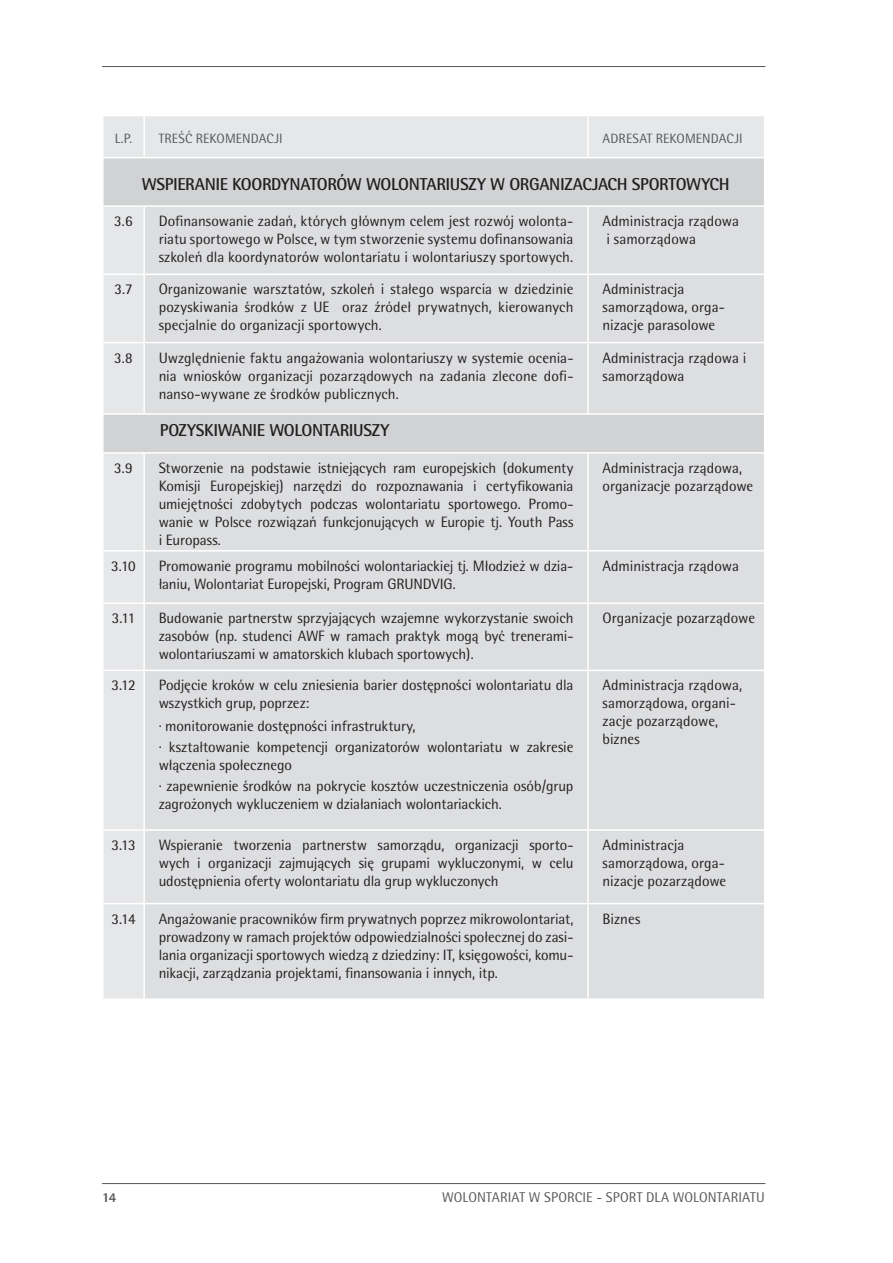
<style>
.page{position:relative;width:893px;height:1263px;background:#fff}
.page>*{position:absolute;margin:0;border:0;box-sizing:border-box;transform-origin:0 0}
.t1{font:700 17.25px "Rotis Semi Sans Pl";letter-spacing:-.025em;color:#231f20}
.t2{font:15px/18px "Rotis Semi Sans Pl";letter-spacing:-.005em;color:#231f20}
.t3{font:14.1px "Rotis Semi Sans Pl";letter-spacing:.01em;color:#57585a}
.t4{font:13.5px "Rotis Semi Sans Pl";letter-spacing:.01em;color:#57585a}
.t5{font:13.5px "Rotis Semi Sans Pl Ex Bd";color:#57585a}
</style>
<div class="page">
<hr style="left:102px;top:1183px;width:663px;height:1px;background:#57585a">
<hr style="left:102px;top:66px;width:663px;height:1px;background:#57585a">
<div style="left:104px;top:116px;width:660px;height:882px;background:#e6e7e9"></div>
<svg style="left:104px;top:158px;width:660px;height:294px;background:#d5d6d8"></svg>
<div style="left:144px;top:207px;width:620px;height:791px;background:#dddee0"></div>
<hr style="left:143px;top:116px;width:2px;height:41px;background:#fff">
<hr style="left:587px;top:116px;width:2px;height:41px;background:#fff">
<hr style="left:102px;top:157px;width:42px;height:1px;background:#fff">
<hr style="left:102px;top:205px;width:42px;height:2px;background:#fff">
<hr style="left:102px;top:274px;width:42px;height:1px;background:#fff">
<hr style="left:143px;top:275px;width:2px;height:67px;background:#fff">
<hr style="left:587px;top:275px;width:2px;height:67px;background:#fff">
<hr style="left:102px;top:342px;width:42px;height:1px;background:#fff">
<hr style="left:144px;top:342px;width:444px;height:1px;background:#fff">
<hr style="left:143px;top:343px;width:2px;height:70px;background:#fff">
<hr style="left:588px;top:342px;width:177px;height:1px;background:#fff">
<hr style="left:587px;top:343px;width:2px;height:70px;background:#fff">
<hr style="left:102px;top:413px;width:42px;height:2px;background:#fff">
<hr style="left:144px;top:413px;width:444px;height:2px;background:#fff">
<hr style="left:588px;top:413px;width:177px;height:2px;background:#fff">
<hr style="left:102px;top:452px;width:42px;height:2px;background:#fff">
<hr style="left:144px;top:452px;width:444px;height:2px;background:#fff">
<hr style="left:143px;top:454px;width:2px;height:96px;background:#fff">
<hr style="left:588px;top:452px;width:177px;height:2px;background:#fff">
<hr style="left:587px;top:454px;width:2px;height:96px;background:#fff">
<hr style="left:102px;top:550px;width:42px;height:1px;background:#fff">
<hr style="left:144px;top:550px;width:444px;height:1px;background:#fff">
<hr style="left:143px;top:551px;width:2px;height:51px;background:#fff">
<hr style="left:588px;top:550px;width:177px;height:1px;background:#fff">
<hr style="left:587px;top:551px;width:2px;height:51px;background:#fff">
<hr style="left:102px;top:602px;width:42px;height:2px;background:#fff">
<hr style="left:144px;top:602px;width:444px;height:2px;background:#fff">
<hr style="left:143px;top:604px;width:2px;height:66px;background:#fff">
<hr style="left:588px;top:602px;width:177px;height:2px;background:#fff">
<hr style="left:587px;top:604px;width:2px;height:66px;background:#fff">
<hr style="left:102px;top:670px;width:42px;height:1px;background:#fff">
<hr style="left:144px;top:670px;width:444px;height:1px;background:#fff">
<hr style="left:143px;top:671px;width:2px;height:158px;background:#fff">
<hr style="left:588px;top:670px;width:177px;height:1px;background:#fff">
<hr style="left:587px;top:671px;width:2px;height:158px;background:#fff">
<hr style="left:102px;top:829px;width:42px;height:2px;background:#fff">
<hr style="left:144px;top:829px;width:444px;height:2px;background:#fff">
<hr style="left:143px;top:831px;width:2px;height:72px;background:#fff">
<hr style="left:588px;top:829px;width:177px;height:2px;background:#fff">
<hr style="left:587px;top:831px;width:2px;height:72px;background:#fff">
<hr style="left:102px;top:903px;width:42px;height:1px;background:#fff">
<hr style="left:144px;top:903px;width:444px;height:1px;background:#fff">
<hr style="left:143px;top:904px;width:2px;height:94px;background:#fff">
<hr style="left:588px;top:903px;width:177px;height:1px;background:#fff">
<hr style="left:587px;top:904px;width:2px;height:94px;background:#fff">
<hr style="left:144px;top:157px;width:444px;height:1px;background:#fff">
<hr style="left:588px;top:157px;width:177px;height:1px;background:#fff">
<hr style="left:144px;top:205px;width:444px;height:2px;background:#fff">
<hr style="left:143px;top:207px;width:2px;height:67px;background:#fff">
<hr style="left:144px;top:274px;width:444px;height:1px;background:#fff">
<hr style="left:588px;top:205px;width:177px;height:2px;background:#fff">
<hr style="left:587px;top:207px;width:2px;height:67px;background:#fff">
<hr style="left:588px;top:274px;width:177px;height:1px;background:#fff">
<p class="t4" style="left:115px;top:130px;width:19px">L.P.</p>
<p class="t4" style="left:159px;top:130px;width:126px">TREŚĆ REKOMENDACJI</p>
<p class="t4" style="left:602px;top:130px;width:142px">ADRESAT REKOMENDACJI</p>
<p class="t1" style="left:142px;top:174px;width:589px">WSPIERANIE KOORDYNATORÓW WOLONTARIUSZY W ORGANIZACJACH SPORTOWYCH</p>
<p class="t2" style="left:114px;top:212px;width:20px">3.6</p>
<p class="t2" style="left:159px;top:212px;width:416px;text-align:justify">Dofinansowanie zadań, których głównym celem jest rozwój wolonta&shy;riatu sportowego w Polsce, w tym stworzenie systemu dofinansowania szkoleń dla koordynatorów wolontariatu i wolontariuszy sportowych.</p>
<p class="t2" style="left:602px;top:212px;width:138px">Administracja rządowa i samorządowa</p>
<p class="t2" style="left:114px;top:280px;width:20px">3.7</p>
<p class="t2" style="left:159px;top:280px;width:416px;text-align:justify">Organizowanie warsztatów, szkoleń i stałego wsparcia w dziedzinie pozyskiwania środków z UE oraz źródeł prywatnych, kierowanych specjalnie do organizacji sportowych.</p>
<p class="t2" style="left:602px;top:280px;width:124px">Administracja samorządowa, orga&shy;nizacje parasolowe</p>
<p class="t2" style="left:114px;top:348px;width:20px">3.8</p>
<p class="t2" style="left:159px;top:348px;width:416px;text-align:justify">Uwzględnienie faktu angażowania wolontariuszy w systemie ocenia&shy;nia wniosków organizacji pozarządowych na zadania zlecone dofi&shy;nanso-wywane ze środków publicznych.</p>
<p class="t2" style="left:602px;top:348px;width:146px">Administracja rządowa i samorządowa</p>
<p class="t1" style="left:160px;top:420px;width:231px">POZYSKIWANIE WOLONTARIUSZY</p>
<p class="t2" style="left:114px;top:459px;width:20px">3.9</p>
<p class="t2" style="left:159px;top:459px;width:416px;text-align:justify">Stworzenie na podstawie istniejących ram europejskich (dokumenty Komisji Europejskiej) narzędzi do rozpoznawania i certyfikowania umiejętności zdobytych podczas wolontariatu sportowego. Promo&shy;wanie w Polsce rozwiązań funkcjonujących w Europie tj. Youth Pass i Europass.</p>
<p class="t2" style="left:602px;top:459px;width:152px">Administracja rządowa, organizacje pozarządowe</p>
<p class="t2" style="left:111px;top:556px;width:26px">3.10</p>
<p class="t2" style="left:159px;top:556px;width:416px">Promowanie programu mobilności wolontariackiej tj. Młodzież w dzia&shy;łaniu, Wolontariat Europejski, Program GRUNDVIG.</p>
<p class="t2" style="left:602px;top:556px;width:138px">Administracja rządowa</p>
<p class="t2" style="left:112px;top:609px;width:25px">3.11</p>
<p class="t2" style="left:159px;top:609px;width:416px;text-align:justify">Budowanie partnerstw sprzyjających wzajemne wykorzystanie swoich zasobów (np. studenci AWF w ramach praktyk mogą być trenerami&shy;wolontariuszami w amatorskich klubach sportowych).</p>
<p class="t2" style="left:602px;top:609px;width:154px">Organizacje pozarządowe</p>
<p class="t2" style="left:111px;top:676px;width:26px">3.12</p>
<p class="t2" style="left:159px;top:676px;width:416px">Podjęcie kroków w celu zniesienia barier dostępności wolontariatu dla wszystkich grup, poprzez:</p>
<p class="t2" style="left:159px;top:715px;width:416px;line-height:21px">· monitorowanie dostępności infrastruktury,<br>· kształtowanie kompetencji organizatorów wolontariatu w zakresie</p>
<p class="t2" style="left:159px;top:754px;width:416px;line-height:21px">włączenia społecznego<br>· zapewnienie środków na pokrycie kosztów uczestniczenia osób/grup</p>
<p class="t2" style="left:159px;top:795px;width:345px">zagrożonych wykluczeniem w działaniach wolontariackich.</p>
<p class="t2" style="left:602px;top:676px;width:141px">Administracja rządowa, samorządowa, organi&shy;zacje pozarządowe, biznes</p>
<p class="t2" style="left:111px;top:836px;width:26px">3.13</p>
<p class="t2" style="left:159px;top:836px;width:416px;text-align:justify">Wspieranie tworzenia partnerstw samorządu, organizacji sporto&shy;wych i organizacji zajmujących się grupami wykluczonymi, w celu udostępnienia oferty wolontariatu dla grup wykluczonych</p>
<p class="t2" style="left:602px;top:836px;width:125px">Administracja samorządowa, orga&shy;nizacje pozarządowe</p>
<p class="t2" style="left:111px;top:909px;width:26px">3.14</p>
<p class="t2" style="left:159px;top:909px;width:416px;text-align:justify">Angażowanie pracowników firm prywatnych poprzez mikrowolontariat, prowadzony w ramach projektów odpowiedzialności społecznej do zasi&shy;lania organizacji sportowych wiedzą z dziedziny: IT, księgowości, komu&shy;nikacji, zarządzania projektami, finansowania i innych, itp.</p>
<p class="t2" style="left:602px;top:909px;width:39px">Biznes</p>
<p class="t5" style="left:102px;top:1188px;width:16px">14</p>
<p class="t3" style="left:442px;top:1188px;width:324px">WOLONTARIAT W SPORCIE - SPORT DLA WOLONTARIATU</p>
</div>
